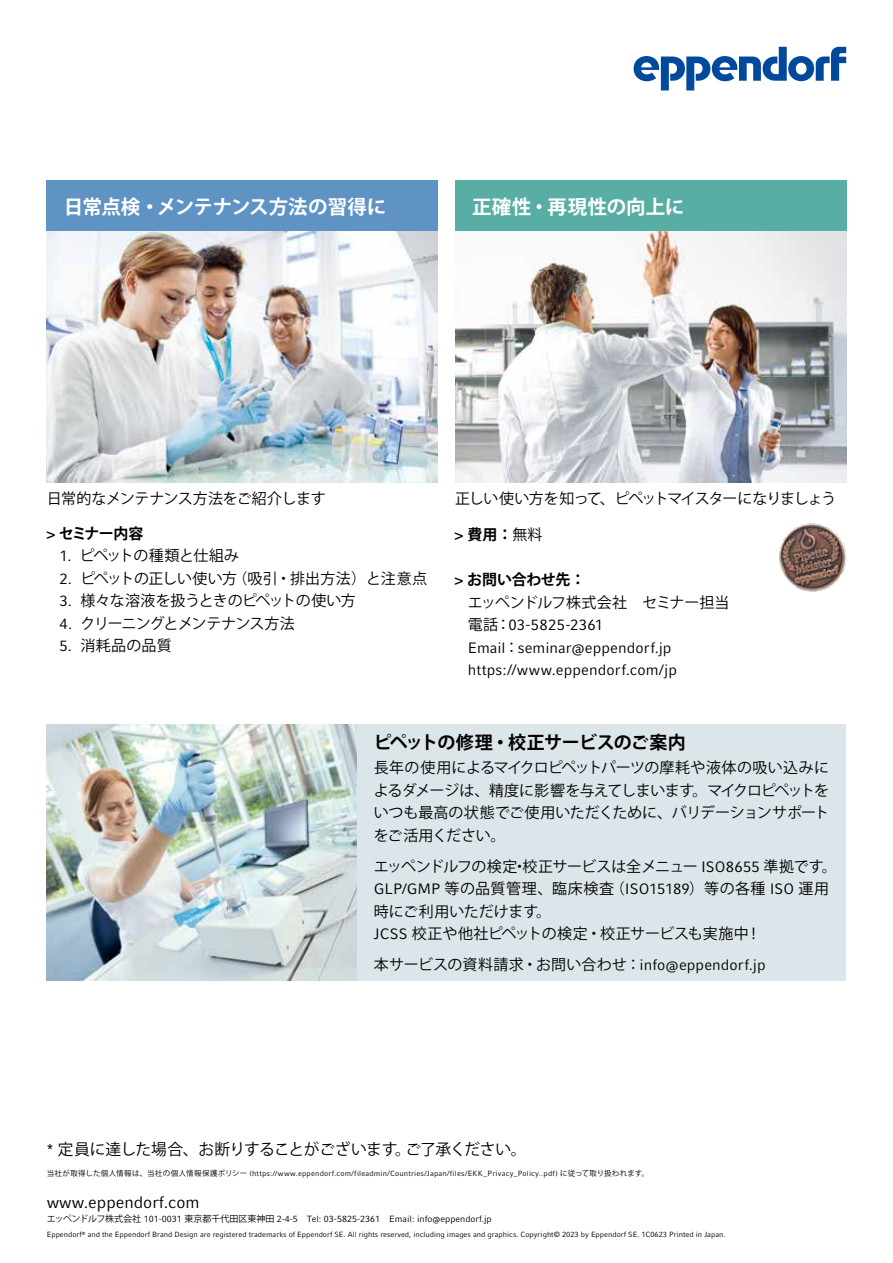
<style>
.page{position:relative;width:893px;height:1263px;background:#fff}
.page>*{position:absolute;margin:0;border:0;box-sizing:border-box;transform-origin:0 0}
.t1{font:700 19.5px "Koz Go Pr 6 N";letter-spacing:-.005em;color:#fff}
.t2{font:700 18px "Koz Go Pr 6 N";letter-spacing:-.025em;color:#000}
.t3{font:16.5px "Compatil Factfor Eppendorf";color:#000}
.t4{font:15.75px "Koz Go Pr 6 N";letter-spacing:-.025em;color:#000}
.t5{font:15px/22.5px "Koz Go Pr 6 N";letter-spacing:-.015em;color:#000}
.t6{font:15px/22.6px "Compatil Factfor Eppendorf";letter-spacing:.005em;color:#000}
.t7{font:15px "Koz Go Pr 6 N";letter-spacing:.015em;color:#000}
.t8{font:15px "Koz Go Pr 6 N";letter-spacing:-.065em;color:#000}
.t9{font:15px "Koz Go Pr 6 N";letter-spacing:-.06em;color:#000}
.t10{font:700 15px "Koz Go Pr 6 N";letter-spacing:-.035em;color:#000}
.t11{font:9px "Compatil Factfor Eppendorf";color:#000}
.t12{font:7.5px "Compatil Factfor Eppendorf";color:#000}
.t13{font:7.5px "Compatil Factfor Eppendorf";letter-spacing:.025em;color:#000}
.s1{font-family:"Compatil Factfor Eppendorf"}
.s2{font-weight:400}
.s3{font-family:"Compatil Factfor Eppendorf";font-weight:700}
.s4{font-weight:700}
.s5{font-family:"Koz Go Pr 6 N"}
</style>
<div class="page">
<div style="left:47px;top:180px;width:391px;height:52px;background:#5f93c3"></div>
<div style="left:455px;top:180px;width:391px;height:52px;background:#58aea4"></div>
<img style="left:455px;top:232px;width:391px;height:251px">
<img style="left:47px;top:232px;width:391px;height:251px">
<img style="left:779px;top:523px;width:68px;height:69px">
<svg style="left:634px;top:47px;width:212px;height:43px"></svg>
<div style="left:357px;top:725px;width:489px;height:256px;background:#dce5ea"></div>
<img style="left:47px;top:725px;width:310px;height:256px">
<h1 class="t1" style="left:64px;top:196px;width:324px">日常点検・メンテナンス方法の習得に</h1>
<h1 class="t1" style="left:472px;top:196px;width:214px">正確性・再現性の向上に</h1>
<p class="t5" style="left:47px;top:488px;width:281px">日常的なメンテナンス方法をご紹介します</p>
<p class="t8" style="left:455px;top:490px;width:383px">正しい使い方を知って、ピペットマイスターになりましょう</p>
<p class="t10" style="left:47px;top:525px;width:98px"><span class="s1">&gt;</span> セミナー内容</p>
<p class="t5" style="left:60px;top:545px;width:181px"><span class="s1">1.</span> ピペットの種類と仕組み</p>
<p class="t5" style="left:60px;top:567px;width:369px"><span class="s1">2.</span> ピペットの正しい使い方（吸引・排出方法）と注意点</p>
<p class="t5" style="left:60px;top:590px;width:298px"><span class="s1">3.</span> 様々な溶液を扱うときのピペットの使い方</p>
<p class="t9" style="left:60px;top:615px;width:237px"><span class="s1">4.</span> クリーニングとメンテナンス方法</p>
<p class="t5" style="left:60px;top:635px;width:114px"><span class="s1">5.</span> 消耗品の品質</p>
<p class="t10" style="left:455px;top:526px;width:89px"><span class="s1">&gt;</span> 費用：<span class="s2">無料</span></p>
<p class="t5" style="left:468px;top:569px;width:263px;text-indent:-13px"><span class="s3">&gt;</span> <span class="s4">お問い合わせ先：<br></span>エッペンドルフ株式会社　セミナー担当</p>
<p class="t6" style="left:468px;top:613px;width:211px"><span class="s5">電話：</span>03-5825-2361<br>Email<span class="s5">：</span>seminar@eppendorf.jp https://www.eppendorf.com/jp</p>
<p class="t2" style="left:374px;top:732px;width:313px">ピペットの修理・校正サービスのご案内</p>
<p class="t5" style="left:374px;top:757px;width:457px;text-align:justify">長年の使用によるマイクロピペットパーツの摩耗や液体の吸い込みによるダメージは、精度に影響を与えてしまいます。マイクロピペットをいつも最高の状態でご使用いただくために、バリデーションサポートをご活用ください。</p>
<p class="t5" style="left:374px;top:855px;width:464px">エッペンドルフの検定・校正サービスは全メニュー <span class="s1">ISO8655</span> 準拠です。<span class="s1">GLP/GMP</span> 等の品質管理、臨床検査（<span class="s1">ISO15189</span>）等の各種 <span class="s1">ISO</span> 運用時にご利用いただけます。<br><span class="s1">JCSS</span> 校正や他社ピペットの検定・校正サービスも実施中！</p>
<p class="t7" style="left:374px;top:956px;width:393px">本サービスの資料請求・お問い合わせ：<span class="s1">info@eppendorf.jp</span></p>
<p class="t4" style="left:47px;top:1140px;width:481px"><span class="s1">*</span> 定員に達した場合、お断りすることがございます。ご了承ください。</p>
<p class="t13" style="left:47px;top:1169px;width:604px"><span class="s5">当社が取得した個人情報は、当社の個人情報保護ポリシー</span> (https://www.eppendorf.com/fileadmin/Countries/Japan/files/EKK_Privacy_Policy..pdf) <span class="s5">に従って取り扱われます。</span></p>
<p class="t3" style="left:47px;top:1193px;width:154px">www.eppendorf.com</p>
<p class="t11" style="left:47px;top:1213px;width:447px"><span class="s5">エッペンドルフ株式会社</span> 101-0031 <span class="s5">東京都千代田区東神田</span> 2-4-5 Tel: 03-5825-2361 Email: info@eppendorf.jp</p>
<p class="t12" style="left:47px;top:1230px;width:680px">Eppendorf<sup>®</sup> and the Eppendorf Brand Design are registered trademarks of Eppendorf SE. All rights reserved, including images and graphics. Copyright© 2023 by Eppendorf SE. 1C0623 Printed in Japan.</p>
</div>
